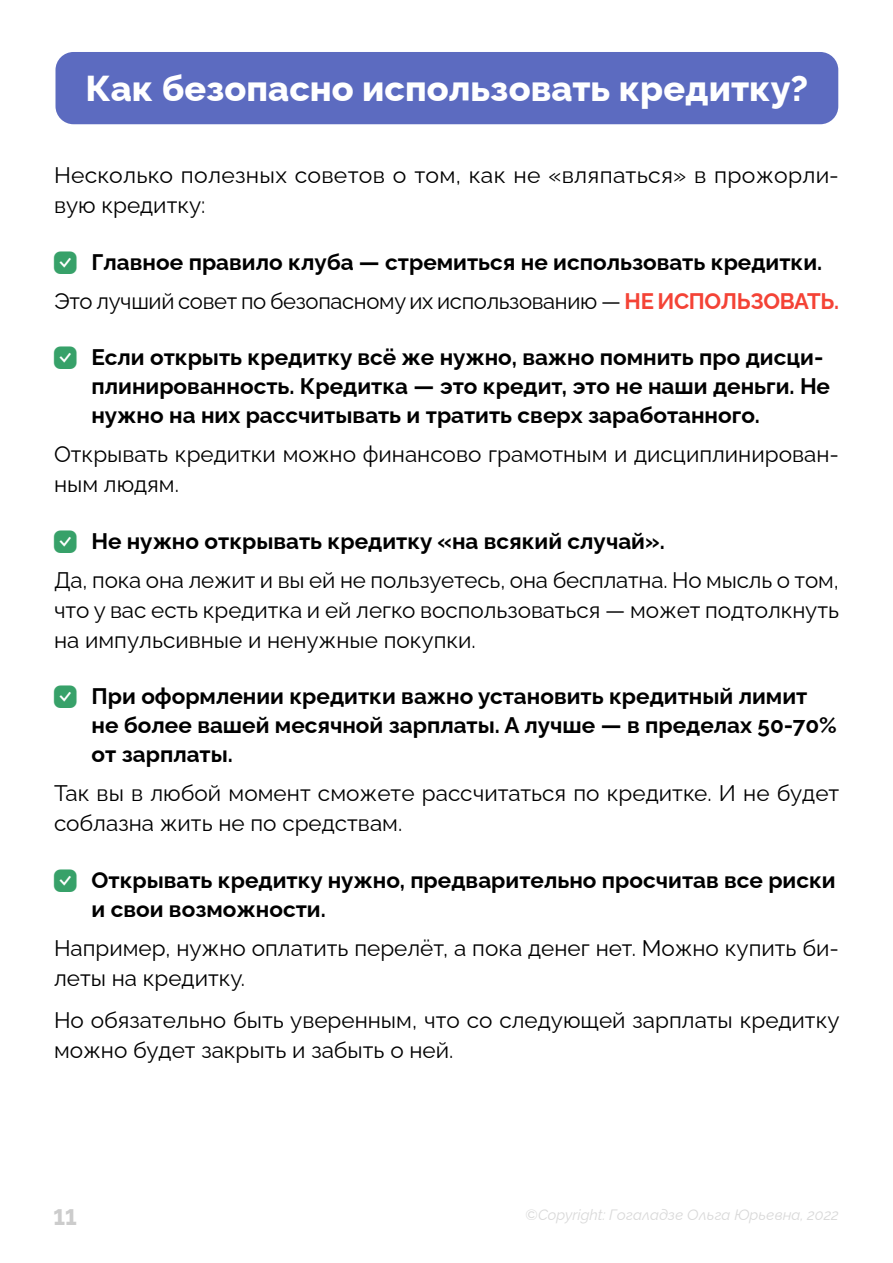
<style>
.page{position:relative;width:893px;height:1263px;background:#fff}
.page>*{position:absolute;margin:0;border:0;box-sizing:border-box;transform-origin:0 0}
.t1{font:800 36px "Raleway";color:#fff}
.t2{font:22.5px/30px "Raleway";color:#000}
.t3{font:700 22.5px/29.2px "Raleway";color:#000}
.t4{font:800 22.5px "Raleway";color:#ccc}
.t5{font:italic 15px "Raleway";color:#d9d9d9}
.s1{font-family:"quarter";font-weight:400;color:#37a169}
.s2{font-weight:400}
.s3{color:#f44336}
.s4{font-family:"quarter";color:#37a169}
.s5{font-weight:700}
</style>
<div class="page">
<div style="left:56px;top:52px;width:782px;height:72px;background:#5c6bc0;border-radius:18px"></div>
<h1 class="t1" style="left:86px;top:59px;width:724px">Как безопасно использовать кредитку?</h1>
<p class="t2" style="left:54px;top:158px;width:786px">Несколько полезных советов о том, как не «вляпаться» в прожорли&shy;вую кредитку:</p>
<p class="t3" style="left:54px;top:240px;width:787px;line-height:39px"><span class="s1">V</span> Главное правило клуба — стремиться не использовать кредитки.<br><span class="s2">Это лучший совет по безопасному их использованию —</span> <span class="s3">НЕ ИСПОЛЬЗОВАТЬ.</span></p>
<p class="t3" style="left:92px;top:340px;width:740px;text-indent:-38px"><span class="s1">V</span> Если открыть кредитку всё же нужно, важно помнить про дисци&shy;плинированность. Кредитка — это кредит, это не наши деньги. Не нужно на них рассчитывать и тратить сверх заработанного.</p>
<p class="t2" style="left:54px;top:437px;width:786px">Открывать кредитки можно финансово грамотным и дисциплинирован&shy;ным людям.</p>
<p class="t2" style="left:54px;top:519px;width:786px;line-height:39px"><span class="s4">V</span> <span class="s5">Не нужно открывать кредитку «на всякий случай».<br></span>Да, пока она лежит и вы ей не пользуетесь, она бесплатна. Но мысль о том,</p>
<p class="t2" style="left:54px;top:592px;width:786px">что у вас есть кредитка и ей легко воспользоваться — может подтолкнуть на импульсивные и ненужные покупки.</p>
<p class="t3" style="left:92px;top:679px;width:747px;text-indent:-38px"><span class="s1">V</span> При оформлении кредитки важно установить кредитный лимит не более вашей месячной зарплаты. А лучше — в пределах 50-70% от зарплаты.</p>
<p class="t2" style="left:54px;top:776px;width:787px">Так вы в любой момент сможете рассчитаться по кредитке. И не будет соблазна жить не по средствам.</p>
<p class="t3" style="left:92px;top:863px;width:746px;text-indent:-38px"><span class="s1">V</span> Открывать кредитку нужно, предварительно просчитав все риски и свои возможности.</p>
<p class="t2" style="left:54px;top:930px;width:786px">Например, нужно оплатить перелёт, а пока денег нет. Можно купить би&shy;леты на кредитку.</p>
<p class="t2" style="left:54px;top:1002px;width:787px">Но обязательно быть уверенным, что со следующей зарплаты кредитку можно будет закрыть и забыть о ней.</p>
<p class="t4" style="left:53px;top:1199px;width:25px">11</p>
<p class="t5" style="left:525px;top:1202px;width:315px">©Copyright: Гогаладзе Ольга Юрьевна, 2022</p>
</div>
